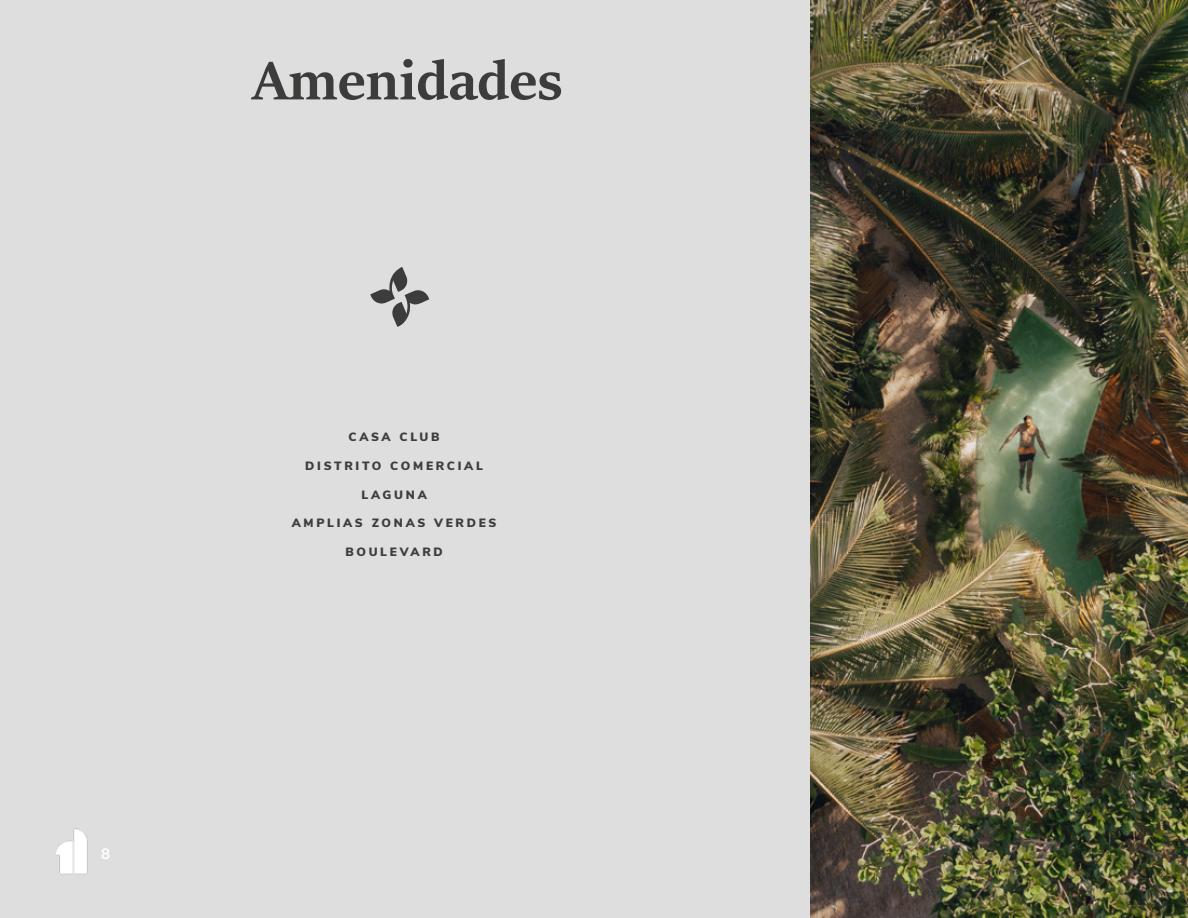
<style>
.page{position:relative;width:1188px;height:918px;background:#dedede}
.page>*{position:absolute;margin:0;border:0;box-sizing:border-box;transform-origin:0 0}
.t1{font:700 60px "Sitka Display";color:#3c3c3b}
.t2{font:700 15px "Nunito Sans";color:#fff}
.t3{font:900 12px "Nunito Sans";letter-spacing:.225em;color:#3d3d3c}
</style>
<div class="page">
<img style="left:55px;top:828px;width:33px;height:45px">
<svg style="left:370px;top:267px;width:59px;height:60px"></svg>
<img style="left:810px;top:0;width:378px;height:918px">
<p class="t2" style="left:101px;top:843px;width:10px">8</p>
<h1 class="t1" style="left:253px;top:37px;width:311px">Amenidades</h1>
<p class="t3" style="left:349px;top:428px;width:92px">CASA CLUB</p>
<p class="t3" style="left:305px;top:457px;width:179px">DISTRITO COMERCIAL</p>
<p class="t3" style="left:361px;top:486px;width:67px">LAGUNA</p>
<p class="t3" style="left:292px;top:514px;width:206px">AMPLIAS ZONAS VERDES</p>
<p class="t3" style="left:345px;top:543px;width:99px">BOULEVARD</p>
</div>
